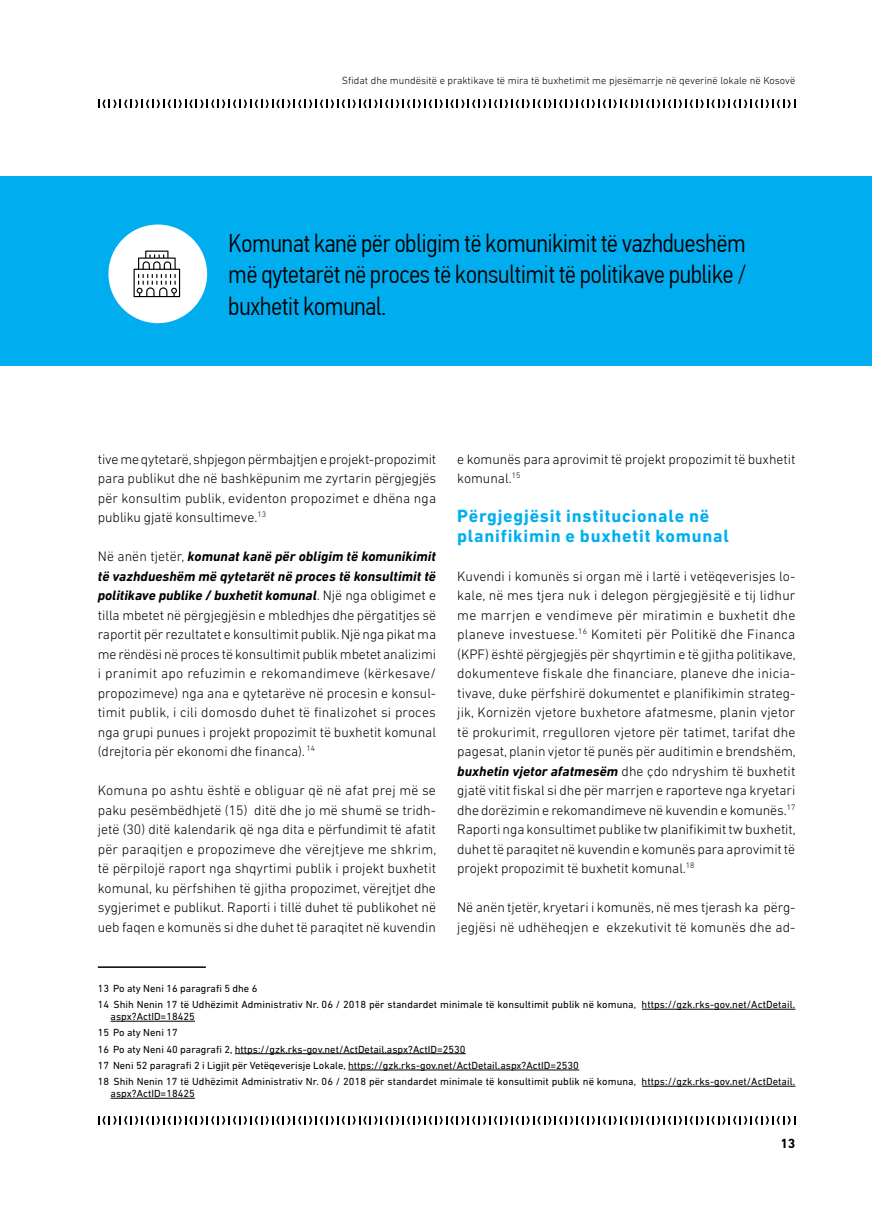
<style>
.page{position:relative;width:872px;height:1212px;background:#fff}
.page>*{position:absolute;margin:0;border:0;box-sizing:border-box;transform-origin:0 0}
.t1{font:300 25.65px/31.3px "PF Din Text Cond Pro";color:#000;text-align:justify}
.t2{font:700 18px/19.5px "DIN Next LT Pro";letter-spacing:.045em;color:#00aeef}
.t3{font:300 13.95px/19.5px "DIN Next LT Pro";color:#000;text-align:justify}
.t4{font:700 13.5px "DIN Next LT Pro";color:#000}
.t5{font:10.5px/16.2px "DIN Next LT Pro";color:#000}
.t6{font:300 10.5px "DIN Next LT Pro";color:#000}
.s1{font-weight:700;font-style:italic}
</style>
<div class="page">
<svg style="left:98px;top:100px;width:697px;height:8px"></svg>
<svg style="left:98px;top:1116px;width:697px;height:8px"></svg>
<div style="left:0;top:176px;width:872px;height:190px;background:#00aeef"></div>
<hr style="left:98px;top:966px;width:108px;height:2px;background:#000">
<hr style="left:642px;top:1009px;width:153px;height:1px;background:#000">
<hr style="left:111px;top:1021px;width:84px;height:1px;background:#000">
<hr style="left:235px;top:1053px;width:231px;height:1px;background:#000">
<hr style="left:348px;top:1070px;width:231px;height:1px;background:#000">
<hr style="left:642px;top:1086px;width:153px;height:1px;background:#000">
<hr style="left:111px;top:1098px;width:84px;height:1px;background:#000">
<div style="left:108px;top:225px;width:99px;height:98px;background:#fff;border-radius:50%"></div>
<svg style="left:134px;top:251px;width:46px;height:46px"></svg>
<p class="t6" style="left:342px;top:75px;width:455px">Sfidat dhe mundësitë e praktikave të mira të buxhetimit me pjesëmarrje në qeverinë lokale në Kosovë</p>
<h1 class="t1" style="left:229px;top:228px;width:519px">Komunat kanë për obligim të komunikimit të vazhdueshëm më qytetarët në proces të konsultimit të politikave publike / buxhetit komunal.</h1>
<p class="t3" style="left:98px;top:449px;width:340px">tive me qytetarë, shpjegon përmbajtjen e projekt-propozimit para publikut dhe në bashkëpunim me zyrtarin përgjegjës për konsultim publik, evidenton propozimet e dhëna nga publiku gjatë konsultimeve.<sup>13</sup></p>
<p class="t3" style="left:98px;top:546px;width:340px">Në anën tjetër, <span class="s1">komunat kanë për obligim të komunikimit të vazhdueshëm më qytetarët në proces të konsultimit të politikave publike / buxhetit komunal</span>. Një nga obligimet e tilla mbetet në përgjegjësin e mbledhjes dhe përgatitjes së raportit për rezultatet e konsultimit publik. Një nga pikat ma me rëndësi në proces të konsultimit publik mbetet analizimi i pranimit apo refuzimin e rekomandimeve (kërkesave/ propozimeve) nga ana e qytetarëve në procesin e konsul&shy;timit publik, i cili domosdo duhet të finalizohet si proces nga grupi punues i projekt propozimit të buxhetit komunal (drejtoria për ekonomi dhe financa). <sup>14</sup></p>
<p class="t3" style="left:98px;top:780px;width:340px">Komuna po ashtu është e obliguar që në afat prej më se paku pesëmbëdhjetë (15) ditë dhe jo më shumë se tridh&shy;jetë (30) ditë kalendarik që nga dita e përfundimit të afatit për paraqitjen e propozimeve dhe vërejtjeve me shkrim, të përpilojë raport nga shqyrtimi publik i projekt buxhetit komunal, ku përfshihen të gjitha propozimet, vërejtjet dhe sygjerimet e publikut. Raporti i tillë duhet të publikohet në ueb faqen e komunës si dhe duhet të paraqitet në kuvendin</p>
<p class="t3" style="left:457px;top:449px;width:340px">e komunës para aprovimit të projekt propozimit të buxhetit komunal.<sup>15</sup></p>
<p class="t2" style="left:457px;top:506px;width:273px">Përgjegjësit institucionale në planifikimin e buxhetit komunal</p>
<p class="t3" style="left:457px;top:566px;width:340px">Kuvendi i komunës si organ më i lartë i vetëqeverisjes lo&shy;kale, në mes tjera nuk i delegon përgjegjësitë e tij lidhur me marrjen e vendimeve për miratimin e buxhetit dhe planeve investuese.<sup>16</sup> Komiteti për Politikë dhe Financa (KPF) është përgjegjës për shqyrtimin e të gjitha politikave, dokumenteve fiskale dhe financiare, planeve dhe inicia&shy;tivave, duke përfshirë dokumentet e planifikimin strateg&shy;jik, Kornizën vjetore buxhetore afatmesme, planin vjetor të prokurimit, rregulloren vjetore për tatimet, tarifat dhe pagesat, planin vjetor të punës për auditimin e brendshëm, <span class="s1">buxhetin vjetor afatmesëm</span> dhe çdo ndryshim të buxhetit gjatë vitit fiskal si dhe për marrjen e raporteve nga kryetari dhe dorëzimin e rekomandimeve në kuvendin e komunës.<sup>17<br></sup>Raporti nga konsultimet publike tw planifikimit tw buxhetit, duhet të paraqitet në kuvendin e komunës para aprovimit të projekt propozimit të buxhetit komunal.<sup>18</sup></p>
<p class="t3" style="left:457px;top:897px;width:340px">Në anën tjetër, kryetari i komunës, në mes tjerash ka përg&shy;jegjësi në udhëheqjen e ekzekutivit të komunës dhe ad-</p>
<p class="t5" style="left:98px;top:980px;width:699px">13 Po aty Neni 16 paragrafi 5 dhe 6<br>14 Shih Nenin 17 të Udhëzimit Administrativ Nr. 06 / 2018 për standardet minimale të konsultimit publik në komuna, https://gzk.rks-gov.net/ActDetail.</p>
<p class="t5" style="left:98px;top:1008px;width:699px;text-indent:13px">aspx?ActID=18425<br>15 Po aty Neni 17<br>16 Po aty Neni 40 paragrafi 2, https://gzk.rks-gov.net/ActDetail.aspx?ActID=2530<br>17 Neni 52 paragrafi 2 i Ligjit për Vetëqeverisje Lokale, https://gzk.rks-gov.net/ActDetail.aspx?ActID=2530<br>18 Shih Nenin 17 të Udhëzimit Administrativ Nr. 06 / 2018 për standardet minimale të konsultimit publik në komuna, https://gzk.rks-gov.net/ActDetail.</p>
<p class="t5" style="left:111px;top:1085px;width:86px">aspx?ActID=18425</p>
<p class="t4" style="left:780px;top:1135px;width:17px">13</p>
</div>
